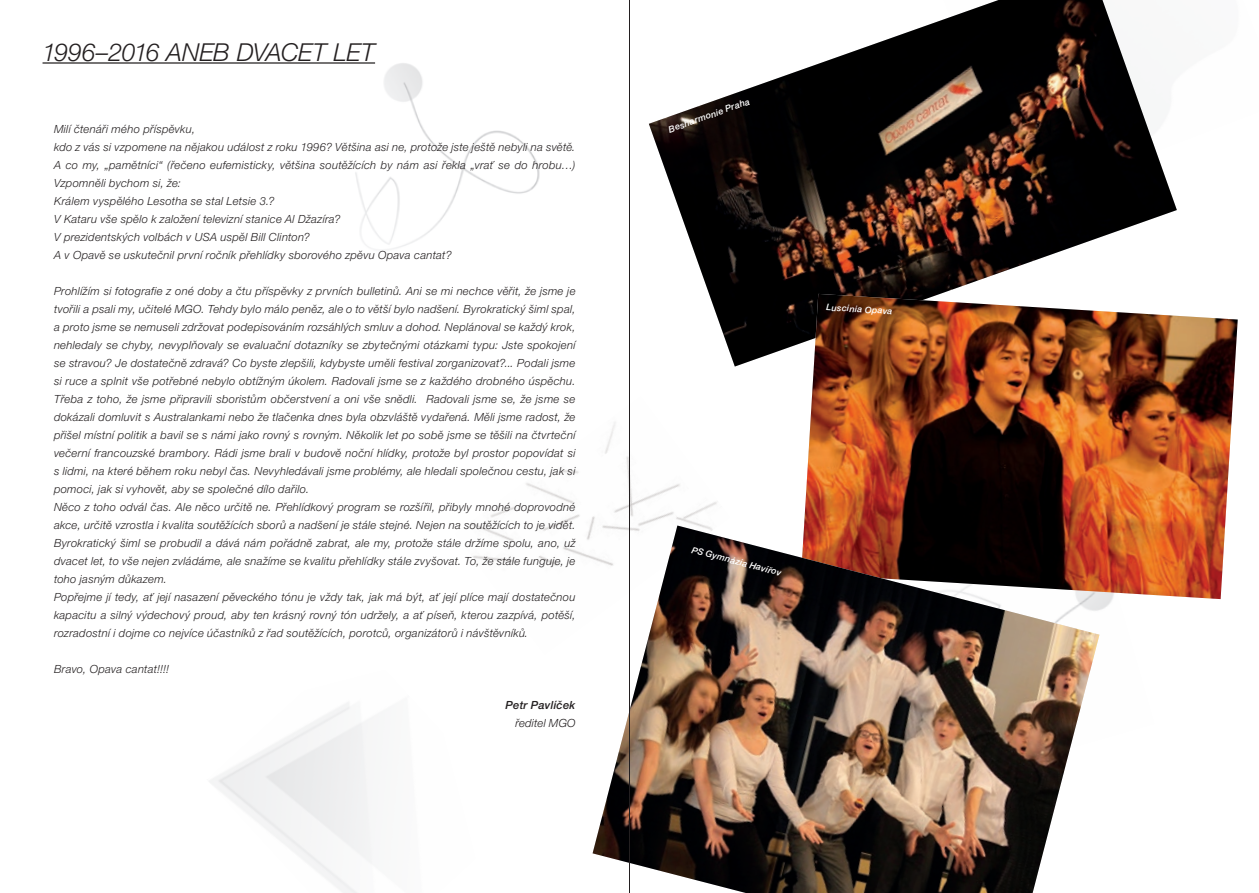
<style>
.page{position:relative;width:1259px;height:893px;background:#fff}
.page>*{position:absolute;margin:0;border:0;box-sizing:border-box;transform-origin:0 0}
.t1{font:italic 300 24.75px "Helvetica Neue LT Pro";letter-spacing:-.04em;color:#231f20}
.t2{font:italic 300 11.25px/18px "Helvetica Neue LT Pro";letter-spacing:.025em;color:#231f20}
.t3{font:italic 500 11.25px "Helvetica Neue LT Pro";letter-spacing:.015em;color:#231f20}
.t4{font:italic 500 9px "Helvetica Neue LT Pro";color:#fff}
</style>
<div class="page">
<img style="left:355px;top:62px;width:185px;height:188px">
<img style="left:470px;top:422px;width:247px;height:144px">
<img style="left:649px;top:0;width:527px;height:367px">
<img style="left:801px;top:294px;width:436px;height:305px">
<img style="left:592px;top:525px;width:507px;height:368px">
<hr style="left:43px;top:62px;width:332px;height:2px;background:#231f20">
<hr style="left:629px;top:0;width:1px;height:893px;background:#231f20">
<h1 class="t1" style="left:43px;top:37px;width:142px">1996–2016 aneb</h1>
<h1 class="t1" style="left:237px;top:37px;width:17px">dvacet</h1>
<h1 class="t1" style="left:333px;top:37px;width:16px">let</h1>
<p class="t2" style="left:54px;top:119px;width:523px">Milí čtenáři mého příspěvku,<br>kdo z vás si vzpomene na nějakou událost z roku 1996? Většina asi ne, protože jste ještě nebyli na světě.<br>A co my, „pamětníci“ (řečeno eufemisticky, většina soutěžících by nám asi řekla „vrať se do hrobu…)<br>Vzpomněli bychom si, že:<br>Králem vyspělého Lesotha se stal Letsie 3.?<br>V Kataru vše spělo k založení televizní stanice Al Džazíra?<br>V prezidentských volbách v USA uspěl Bill Clinton?<br>A v Opavě se uskutečnil první ročník přehlídky sborového zpěvu Opava cantat?</p>
<p class="t2" style="left:54px;top:281px;width:523px">Prohlížím si fotografie z oné doby a čtu příspěvky z prvních bulletinů. Ani se mi nechce věřit, že jsme je tvořili a psali my, učitelé MGO. Tehdy bylo málo peněz, ale o to větší bylo nadšení. Byrokratický šiml spal, a proto jsme se nemuseli zdržovat podepisováním rozsáhlých smluv a dohod. Neplánoval se každý krok, nehledaly se chyby, nevyplňovaly se evaluační dotazníky se zbytečnými otázkami typu: Jste spokojení se stravou? Je dostatečně zdravá? Co byste zlepšili, kdybyste uměli festival zorganizovat?... Podali jsme si ruce a splnit vše potřebné nebylo obtížným úkolem. Radovali jsme se z každého drobného úspěchu.<br>Třeba z toho, že jsme připravili sboristům občerstvení a oni vše snědli. Radovali jsme se, že jsme se dokázali domluvit s Australankami nebo že tlačenka dnes byla obzvláště vydařená. Měli jsme radost, že přišel místní politik a bavil se s námi jako rovný s rovným. Několik let po sobě jsme se těšili na čtvrteční večerní francouzské brambory. Rádi jsme brali v budově noční hlídky, protože byl prostor popovídat si s lidmi, na které během roku nebyl čas. Nevyhledávali jsme problémy, ale hledali společnou cestu, jak si pomoci, jak si vyhovět, aby se společné dílo dařilo.<br>Něco z toho odvál čas. Ale něco určitě ne. Přehlídkový program se rozšířil, přibyly mnohé doprovodné akce, určitě vzrostla i kvalita soutěžících sborů a nadšení je stále stejné. Nejen na soutěžících to je vidět.<br>Byrokratický šiml se probudil a dává nám pořádně zabrat, ale my, protože stále držíme spolu, ano, už dvacet let, to vše nejen zvládáme, ale snažíme se kvalitu přehlídky stále zvyšovat. To, že stále funguje, je toho jasným důkazem.<br>Popřejme jí tedy, ať její nasazení pěveckého tónu je vždy tak, jak má být, ať její plíce mají dostatečnou kapacitu a silný výdechový proud, aby ten krásný rovný tón udržely, a ať píseň, kterou zazpívá, potěší, rozradostní i dojme co nejvíce účastníků z řad soutěžících, porotců, organizátorů i návštěvníků.</p>
<p class="t2" style="left:54px;top:659px;width:117px">Bravo, Opava cantat!!!!</p>
<p class="t3" style="left:505px;top:698px;width:71px">Petr Pavlíček</p>
<p class="t2" style="left:515px;top:713px;width:61px">ředitel MGO</p>
<p class="t4" style="left:667px;top:124px;width:87px;rotate:-19deg">Besharmonie Praha</p>
<p class="t4" style="left:827px;top:301px;width:68px;rotate:4deg">Luscinia Opava</p>
<p class="t4" style="left:693px;top:544px;width:94px;rotate:15deg">PS Gymnázia Havířov</p>
</div>
